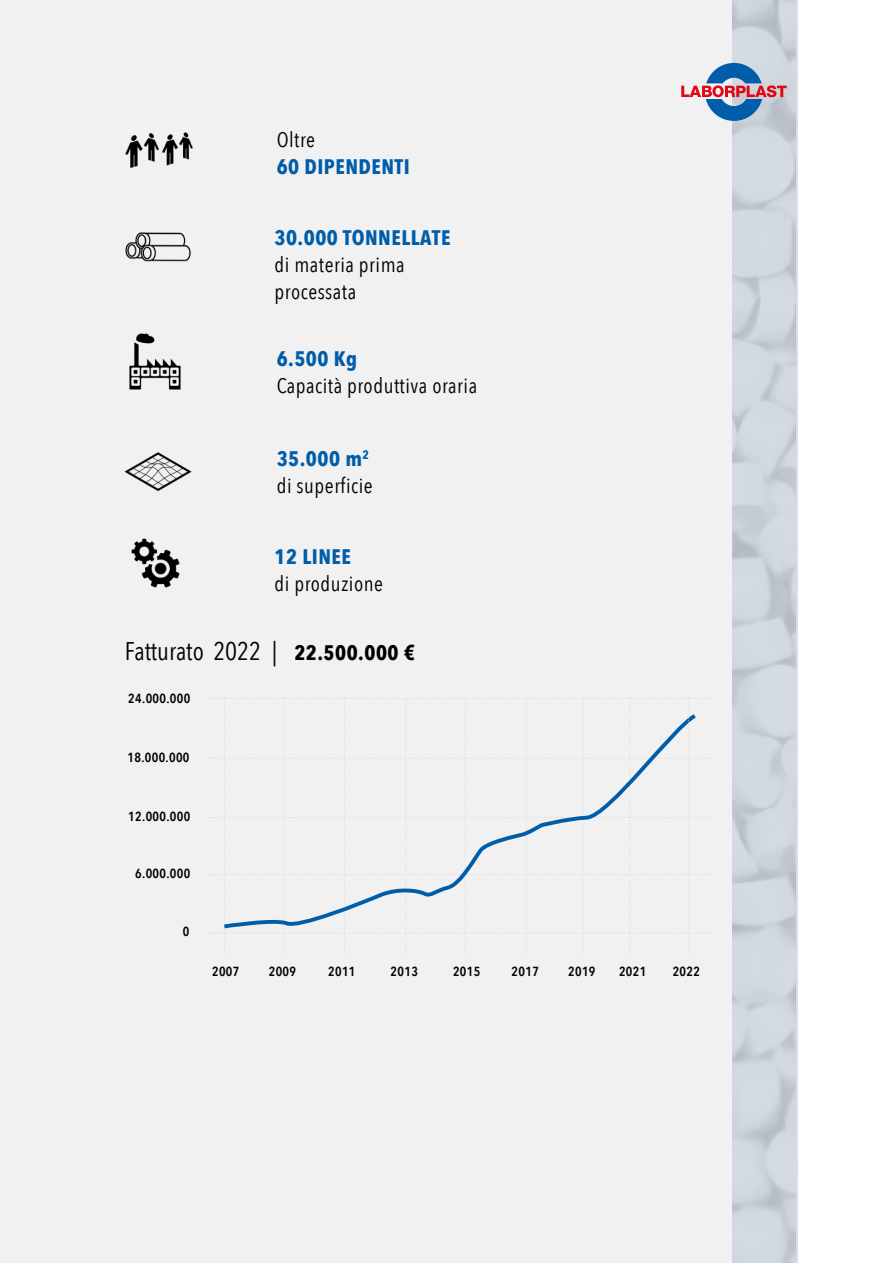
<style>
.page{position:relative;width:893px;height:1263px;background:#fff}
.page>*{position:absolute;margin:0;border:0;box-sizing:border-box;transform-origin:0 0}
.t1{font:25.5px "Avenir Next Condensed";color:#000}
.t2{font:21px/27px "Avenir Next Condensed";letter-spacing:.025em;color:#000}
.t3{font:700 21px "Avenir Next Condensed";letter-spacing:.025em;color:#005da9}
.t4{font:600 13.2px "Avenir Next Condensed";letter-spacing:.025em;color:#000}
.s1{font-weight:700;color:#005da9}
.s2{font-weight:700;font-size:21px}
</style>
<div class="page">
<svg style="left:731px;top:0;width:67px;height:1263px;background:#ced5dd"></svg>
<div style="left:0;top:0;width:731px;height:1263px;background:#f1f1f1"></div>
<img style="left:124px;top:452px;width:68px;height:40px">
<img style="left:125px;top:132px;width:68px;height:36px">
<img style="left:131px;top:538px;width:49px;height:50px">
<svg style="left:681px;top:63px;width:106px;height:58px"></svg>
<img style="left:129px;top:333px;width:52px;height:57px">
<img style="left:125px;top:232px;width:66px;height:30px">
<svg style="left:208px;top:697px;width:503px;height:257px"></svg>
<p class="t2" style="left:277px;top:125px;width:40px">Oltre</p>
<p class="t3" style="left:277px;top:153px;width:135px">60 DIPENDENTI</p>
<p class="t3" style="left:275px;top:224px;width:177px">30.000 TONNELLATE</p>
<p class="t2" style="left:275px;top:250px;width:132px">di materia prima processata</p>
<p class="t3" style="left:277px;top:345px;width:82px">6.500 Kg</p>
<p class="t2" style="left:277px;top:371px;width:202px">Capacità produttiva oraria</p>
<p class="t2" style="left:277px;top:444px;width:98px"><span class="s1">35.000 m</span><sup>2 </sup>di superficie</p>
<p class="t3" style="left:275px;top:544px;width:78px">12 LINEE</p>
<p class="t2" style="left:275px;top:569px;width:110px">di produzione</p>
<p class="t1" style="left:125px;top:629px;width:292px">Fatturato 2022 | <span class="s2">22.500.000 €</span></p>
<p class="t4" style="left:128px;top:686px;width:64px">24.000.000</p>
<p class="t4" style="left:128px;top:746px;width:64px">18.000.000</p>
<p class="t4" style="left:128px;top:805px;width:64px">12.000.000</p>
<p class="t4" style="left:135px;top:862px;width:57px">6.000.000</p>
<p class="t4" style="left:183px;top:920px;width:8px">0</p>
<p class="t4" style="left:212px;top:960px;width:29px">2007</p>
<p class="t4" style="left:269px;top:960px;width:29px">2009</p>
<p class="t4" style="left:328px;top:960px;width:29px">2011</p>
<p class="t4" style="left:391px;top:960px;width:29px">2013</p>
<p class="t4" style="left:453px;top:960px;width:29px">2015</p>
<p class="t4" style="left:512px;top:960px;width:29px">2017</p>
<p class="t4" style="left:568px;top:960px;width:29px">2019</p>
<p class="t4" style="left:619px;top:960px;width:29px">2021</p>
<p class="t4" style="left:673px;top:960px;width:29px">2022</p>
</div>
